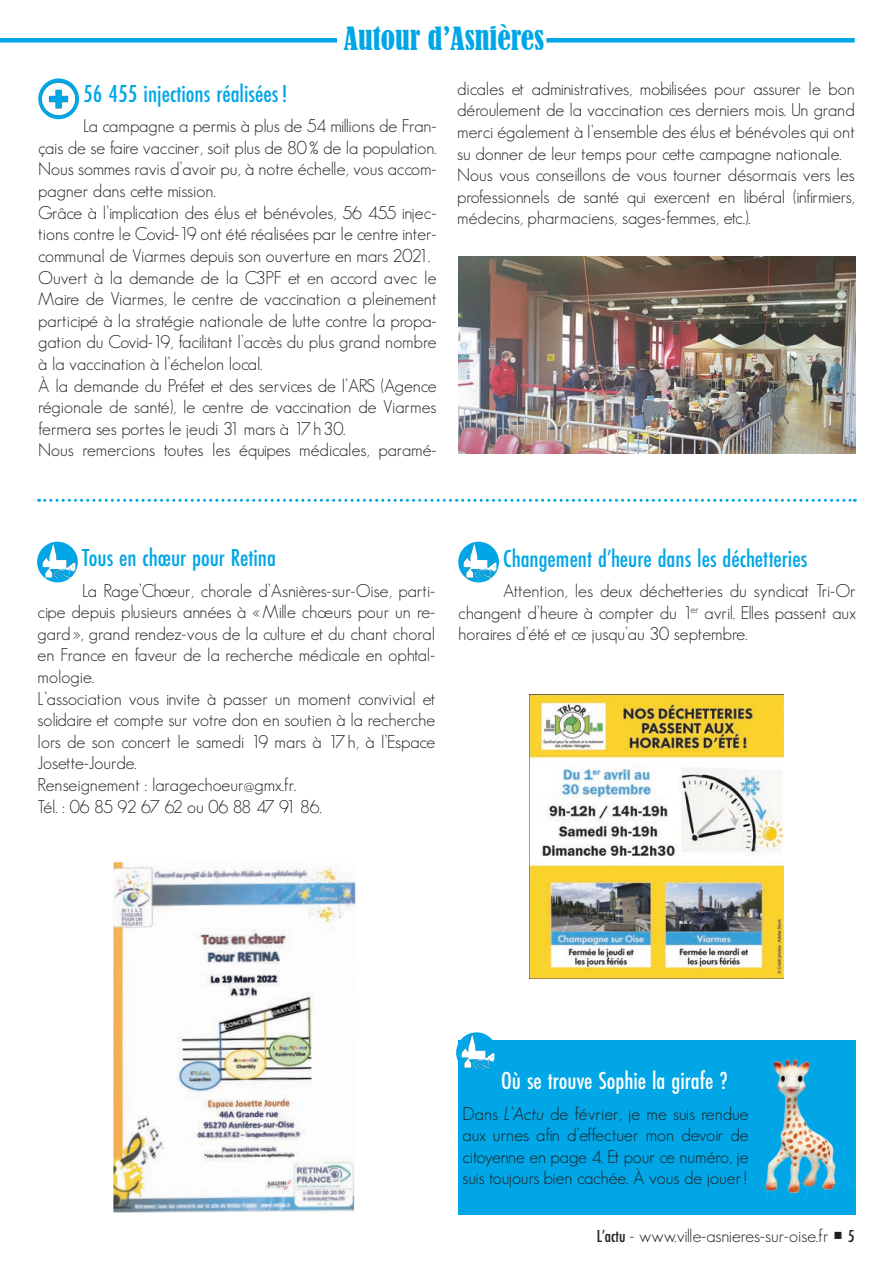
<style>
.page{position:relative;width:893px;height:1263px;background:#fff}
.page>*{position:absolute;margin:0;border:0;box-sizing:border-box;transform-origin:0 0}
.t1{font:condensed 30px "Bernard";color:#00a6e6}
.Titre{font:500 25.5px "Futura PT Cond";color:#00a6e6}
.Titre-2{font:500 25.5px "Futura PT Cond";color:#fff}
.TEXTE{font:300 18px/21.6px "Geosans";color:#231f20;text-align:justify}
.Titre-3{font:300 18px/21.6px "Geosans";color:#231f20;text-align:justify}
.TEXTE-2{font:300 18px "Geosans";letter-spacing:-.04em;color:#231f20}
.s1{font-style:italic}
.s2{font-family:"Futura PT Cond";font-weight:500}
</style>
<div class="page">
<div style="left:0;top:38px;width:337px;height:5px;background:#00a6e6"></div>
<div style="left:546px;top:38px;width:309px;height:5px;background:#00a6e6"></div>
<img style="left:38px;top:78px;width:41px;height:41px;border-radius:20px">
<svg style="left:39px;top:499px;width:816px;height:3px"></svg>
<div style="left:458px;top:1040px;width:398px;height:174px;background:#00a6e6"></div>
<div style="left:456px;top:1032px;width:41px;height:41px;background:#00a6e6;border-radius:50%"></div>
<img style="left:460px;top:1034px;width:34px;height:35px">
<img style="left:765px;top:1057px;width:87px;height:142px">
<img style="left:529px;top:695px;width:254px;height:283px">
<img style="left:113px;top:862px;width:243px;height:350px">
<svg style="left:37px;top:542px;width:41px;height:40px"></svg>
<img style="left:41px;top:543px;width:34px;height:35px">
<svg style="left:458px;top:542px;width:41px;height:40px"></svg>
<img style="left:462px;top:543px;width:34px;height:35px">
<img style="left:458px;top:257px;width:398px;height:196px">
<h1 class="t1" style="left:344px;top:21px;width:202px">Autour d’Asnières</h1>
<p class="Titre" style="left:83px;top:79px;width:206px">56 455 injections réalisées!</p>
<p class="TEXTE" style="left:38px;top:115px;width:400px;text-indent:45px">La campagne a permis à plus de 54 millions de Fran&shy;çais de se faire vacciner, soit plus de 80% de la population.<br>Nous sommes ravis d’avoir pu, à notre échelle, vous accom&shy;pagner dans cette mission.</p>
<p class="TEXTE" style="left:38px;top:202px;width:400px">Grâce à l’implication des élus et bénévoles, 56 455 injec&shy;tions contre le Covid-19 ont été réalisées par le centre inter&shy;communal de Viarmes depuis son ouverture en mars 2021.</p>
<p class="TEXTE" style="left:38px;top:266px;width:400px">Ouvert à la demande de la C3PF et en accord avec le Maire de Viarmes, le centre de vaccination a pleinement participé à la stratégie nationale de lutte contre la propa&shy;gation du Covid-19, facilitant l’accès du plus grand nombre à la vaccination à l’échelon local.</p>
<p class="TEXTE" style="left:38px;top:374px;width:400px">À la demande du Préfet et des services de l’ARS (Agence régionale de santé), le centre de vaccination de Viarmes fermera ses portes le jeudi 31 mars à 17h30.</p>
<p class="TEXTE" style="left:38px;top:439px;width:400px">Nous remercions toutes les équipes médicales, paramé-</p>
<p class="TEXTE" style="left:457px;top:78px;width:399px">dicales et administratives, mobilisées pour assurer le bon déroulement de la vaccination ces derniers mois. Un grand merci également à l’ensemble des élus et bénévoles qui ont su donner de leur temps pour cette campagne nationale.</p>
<p class="TEXTE" style="left:457px;top:164px;width:399px">Nous vous conseillons de vous tourner désormais vers les professionnels de santé qui exercent en libéral (infirmiers, médecins, pharmaciens, sages-femmes, etc.).</p>
<p class="Titre" style="left:82px;top:543px;width:195px">Tous en chœur pour Retina</p>
<p class="TEXTE" style="left:38px;top:579px;width:399px;text-indent:44px">La Rage’Chœur, chorale d’Asnières-sur-Oise, parti&shy;cipe depuis plusieurs années à «Mille chœurs pour un re&shy;gard», grand rendez-vous de la culture et du chant choral en France en faveur de la recherche médicale en ophtal&shy;mologie.</p>
<p class="TEXTE" style="left:38px;top:687px;width:399px">L’association vous invite à passer un moment convivial et solidaire et compte sur votre don en soutien à la recherche lors de son concert le samedi 19 mars à 17h, à l’Espace Josette-Jourde.</p>
<p class="TEXTE" style="left:38px;top:774px;width:260px">Renseignement : laragechoeur@gmx.fr.</p>
<p class="TEXTE-2" style="left:38px;top:796px;width:286px">Tél. : 06 85 92 67 62 ou 06 88 47 91 86.</p>
<p class="Titre" style="left:503px;top:543px;width:306px">Changement d’heure dans les déchetteries</p>
<p class="Titre-3" style="left:458px;top:580px;width:399px;text-indent:45px">Attention, les deux déchetteries du syndicat Tri-Or changent d’heure à compter du 1<sup>er</sup> avril. Elles passent aux horaires d’été et ce jusqu’au 30 septembre.</p>
<p class="Titre-2" style="left:501px;top:1066px;width:228px">Où se trouve Sophie la girafe ?</p>
<p class="TEXTE" style="left:462px;top:1102px;width:288px">Dans <span class="s1">L’Actu</span> de février, je me suis rendue aux urnes afin d’effectuer mon devoir de citoyenne en page 4. Et pour ce numéro, je suis toujours bien cachée. À vous de jouer!</p>
<p class="TEXTE" style="left:597px;top:1225px;width:260px"><span class="s2">L’actu</span> - www.ville-asnieres-sur-oise.fr ○ <span class="s2">5</span></p>
</div>
